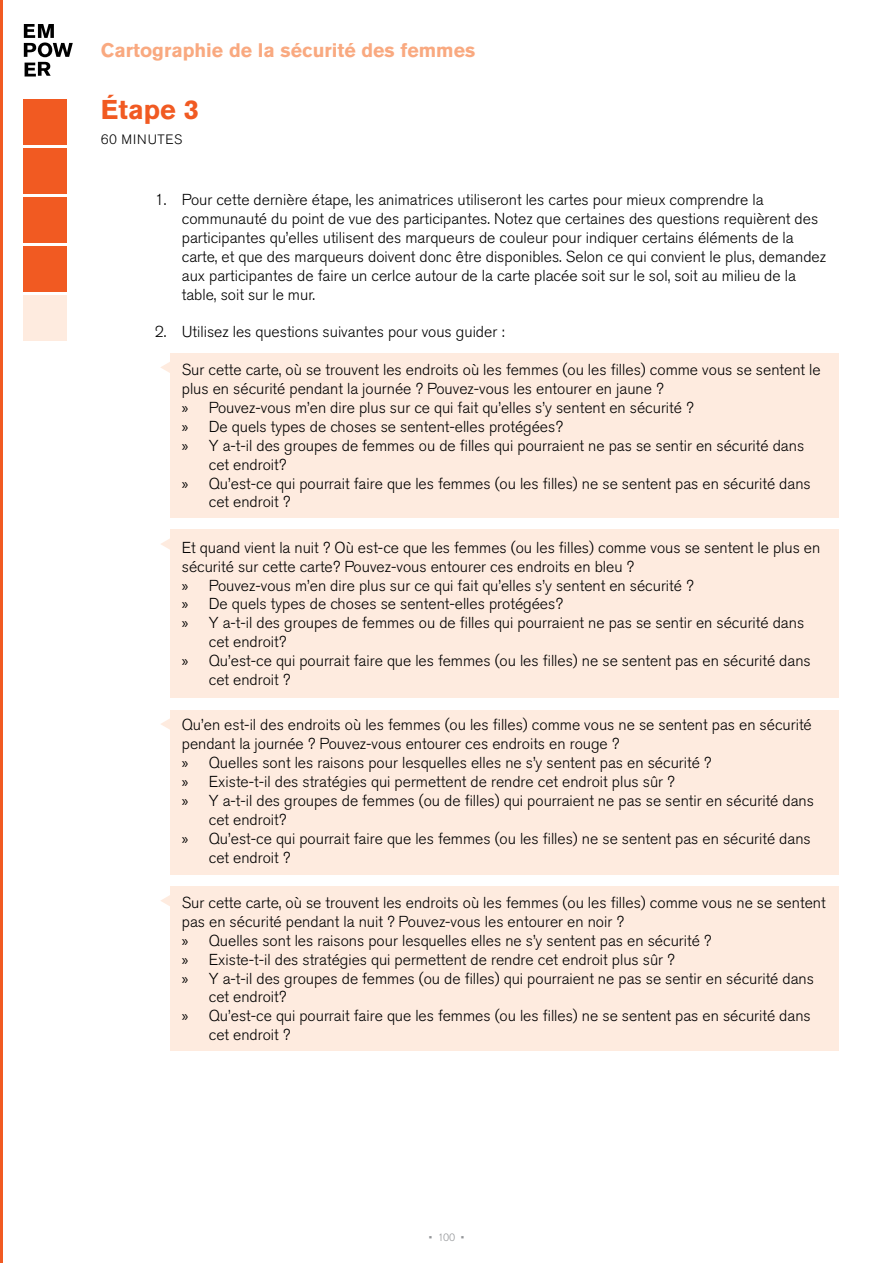
<style>
.page{position:relative;width:893px;height:1263px;background:#fff}
.page>*{position:absolute;margin:0;border:0;box-sizing:border-box;transform-origin:0 0}
.t1{font:700 27px "Akzidenz Grotesk Std";color:#f15a22}
.t2{font:700 19.5px "Akzidenz Grotesk Std";color:#f9a980}
.t3{font:300 15.75px/18.9px "Akzidenz Grotesk Std";color:#000}
.t4{font:300 13.5px "Akzidenz Grotesk Std";letter-spacing:.045em;color:#000}
.t5{font:300 10.5px "Akzidenz Grotesk Std";color:#939598}
.s1{font-family:"Myriad Pro";font-weight:400}
</style>
<div class="page">
<svg style="left:24px;top:24px;width:49px;height:53px"></svg>
<hr style="left:0;top:0;width:3px;height:1263px;background:#f15a22">
<div style="left:24px;top:148px;width:43px;height:45px;background:#f15a22"></div>
<div style="left:24px;top:99px;width:43px;height:45px;background:#f15a22"></div>
<div style="left:24px;top:197px;width:43px;height:45px;background:#f15a22"></div>
<div style="left:24px;top:246px;width:43px;height:45px;background:#f15a22"></div>
<div style="left:24px;top:296px;width:43px;height:45px;background:#feebdf"></div>
<div style="left:170px;top:353px;width:669px;height:165px;background:#feebdf"></div>
<svg style="left:160px;top:362px;width:10px;height:11px"></svg>
<div style="left:170px;top:530px;width:669px;height:168px;background:#feebdf"></div>
<svg style="left:161px;top:538px;width:9px;height:12px"></svg>
<div style="left:170px;top:710px;width:669px;height:164px;background:#feebdf"></div>
<svg style="left:161px;top:719px;width:9px;height:11px"></svg>
<div style="left:170px;top:886px;width:669px;height:165px;background:#feebdf"></div>
<svg style="left:160px;top:895px;width:10px;height:11px"></svg>
<p class="t2" style="left:101px;top:39px;width:376px">Cartographie de la sécurité des femmes</p>
<h1 class="t1" style="left:101px;top:94px;width:100px">Étape 3</h1>
<p class="t4" style="left:101px;top:132px;width:83px">60 MINUTES</p>
<p class="t3" style="left:182px;top:190px;width:646px;text-indent:-27px">1. Pour cette dernière étape, les animatrices utiliseront les cartes pour mieux comprendre la communauté du point de vue des participantes. Notez que certaines des questions requièrent des participantes qu’elles utilisent des marqueurs de couleur pour indiquer certains éléments de la carte, et que des marqueurs doivent donc être disponibles. Selon ce qui convient le plus, demandez aux participantes de faire un cerlce autour de la carte placée soit sur le sol, soit au milieu de la table, soit sur le mur.</p>
<p class="t3" style="left:155px;top:323px;width:351px">2. Utilisez les questions suivantes pour vous guider :</p>
<p class="t3" style="left:182px;top:361px;width:640px">Sur cette carte, où se trouvent les endroits où les femmes (ou les filles) comme vous se sentent le</p>
<p class="t3" style="left:182px;top:379px;width:483px">plus en sécurité pendant la journée ? Pouvez-vous les entourer en jaune ?</p>
<p class="t3" style="left:182px;top:398px;width:513px"><span class="s1">»</span> Pouvez-vous m’en dire plus sur ce qui fait qu’elles s’y sentent en sécurité ?</p>
<p class="t3" style="left:182px;top:417px;width:383px"><span class="s1">»</span> De quels types de choses se sentent-elles protégées?</p>
<p class="t3" style="left:182px;top:436px;width:624px"><span class="s1">»</span> Y a-t-il des groupes de femmes ou de filles qui pourraient ne pas se sentir en sécurité dans</p>
<p class="t3" style="left:209px;top:455px;width:79px">cet endroit?</p>
<p class="t3" style="left:182px;top:474px;width:630px"><span class="s1">»</span> Qu’est-ce qui pourrait faire que les femmes (ou les filles) ne se sentent pas en sécurité dans</p>
<p class="t3" style="left:209px;top:493px;width:83px">cet endroit ?</p>
<p class="t3" style="left:182px;top:538px;width:640px">Et quand vient la nuit ? Où est-ce que les femmes (ou les filles) comme vous se sentent le plus en</p>
<p class="t3" style="left:182px;top:557px;width:454px">sécurité sur cette carte? Pouvez-vous entourer ces endroits en bleu ?</p>
<p class="t3" style="left:182px;top:576px;width:513px"><span class="s1">»</span> Pouvez-vous m’en dire plus sur ce qui fait qu’elles s’y sentent en sécurité ?</p>
<p class="t3" style="left:182px;top:595px;width:383px"><span class="s1">»</span> De quels types de choses se sentent-elles protégées?</p>
<p class="t3" style="left:182px;top:614px;width:624px"><span class="s1">»</span> Y a-t-il des groupes de femmes ou de filles qui pourraient ne pas se sentir en sécurité dans</p>
<p class="t3" style="left:209px;top:633px;width:79px">cet endroit?</p>
<p class="t3" style="left:182px;top:652px;width:630px"><span class="s1">»</span> Qu’est-ce qui pourrait faire que les femmes (ou les filles) ne se sentent pas en sécurité dans</p>
<p class="t3" style="left:209px;top:670px;width:83px">cet endroit ?</p>
<p class="t3" style="left:182px;top:716px;width:631px">Qu’en est-il des endroits où les femmes (ou les filles) comme vous ne se sentent pas en sécurité</p>
<p class="t3" style="left:182px;top:735px;width:439px">pendant la journée ? Pouvez-vous entourer ces endroits en rouge ?</p>
<p class="t3" style="left:182px;top:754px;width:531px"><span class="s1">»</span> Quelles sont les raisons pour lesquelles elles ne s’y sentent pas en sécurité ?</p>
<p class="t3" style="left:182px;top:772px;width:495px"><span class="s1">»</span> Existe-t-il des stratégies qui permettent de rendre cet endroit plus sûr ?</p>
<p class="t3" style="left:182px;top:791px;width:634px"><span class="s1">»</span> Y a-t-il des groupes de femmes (ou de filles) qui pourraient ne pas se sentir en sécurité dans</p>
<p class="t3" style="left:209px;top:810px;width:79px">cet endroit?</p>
<p class="t3" style="left:182px;top:829px;width:630px"><span class="s1">»</span> Qu’est-ce qui pourrait faire que les femmes (ou les filles) ne se sentent pas en sécurité dans</p>
<p class="t3" style="left:209px;top:848px;width:83px">cet endroit ?</p>
<p class="t3" style="left:182px;top:893px;width:645px">Sur cette carte, où se trouvent les endroits où les femmes (ou les filles) comme vous ne se sentent</p>
<p class="t3" style="left:182px;top:912px;width:444px">pas en sécurité pendant la nuit ? Pouvez-vous les entourer en noir ?</p>
<p class="t3" style="left:182px;top:931px;width:531px"><span class="s1">»</span> Quelles sont les raisons pour lesquelles elles ne s’y sentent pas en sécurité ?</p>
<p class="t3" style="left:182px;top:950px;width:495px"><span class="s1">»</span> Existe-t-il des stratégies qui permettent de rendre cet endroit plus sûr ?</p>
<p class="t3" style="left:182px;top:969px;width:634px"><span class="s1">»</span> Y a-t-il des groupes de femmes (ou de filles) qui pourraient ne pas se sentir en sécurité dans</p>
<p class="t3" style="left:209px;top:988px;width:79px">cet endroit?</p>
<p class="t3" style="left:182px;top:1007px;width:630px"><span class="s1">»</span> Qu’est-ce qui pourrait faire que les femmes (ou les filles) ne se sentent pas en sécurité dans</p>
<p class="t3" style="left:209px;top:1026px;width:83px">cet endroit ?</p>
<p class="t5" style="left:429px;top:1231px;width:37px">• 100 •</p>
</div>
